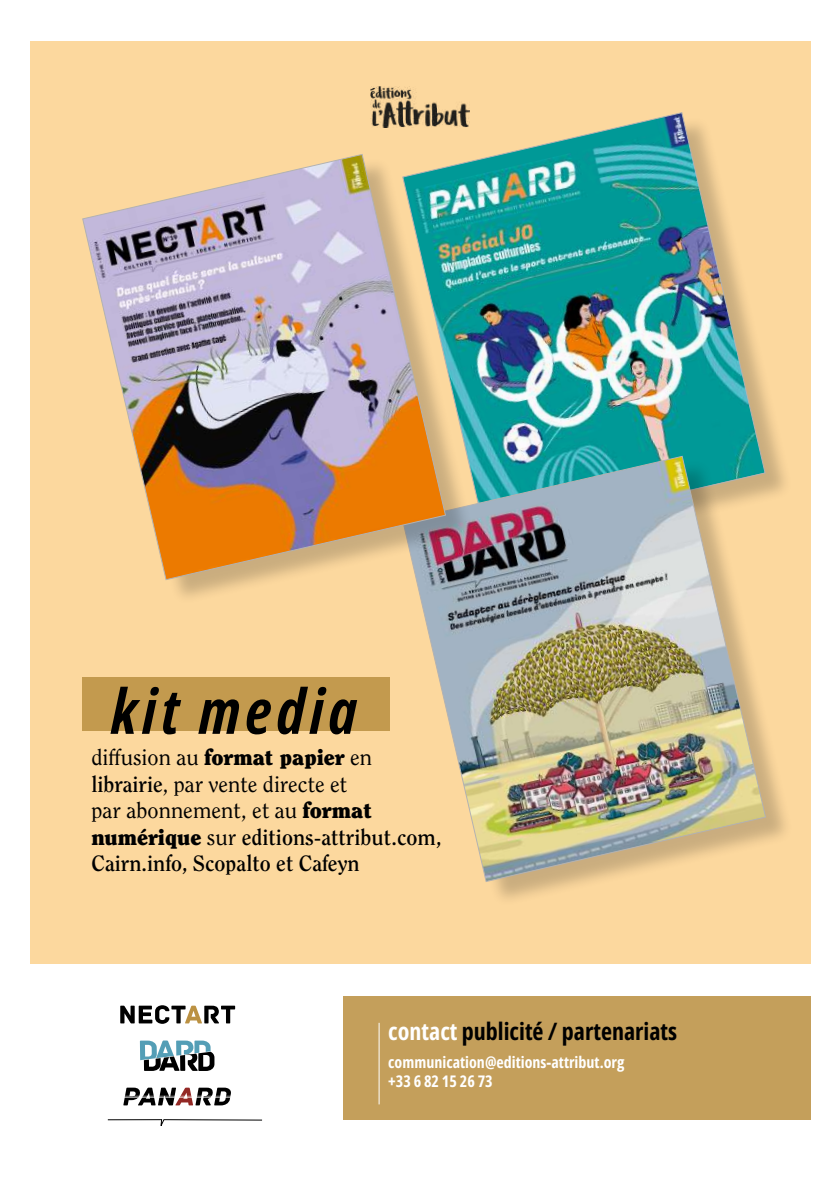
<style>
.page{position:relative;width:840px;height:1191px;background:#fff}
.page>*{position:absolute;margin:0;border:0;box-sizing:border-box;transform-origin:0 0}
.t1{font:italic 700 62px "Open Sans Condensed";letter-spacing:.08em;color:#000}
.t2{font:700 24px "Open Sans Condensed";color:#000}
.t3{font:700 22px/26.4px "Clearface ITC Pro";color:#000}
.t4{font:700 16px/19.2px "Open Sans Condensed";color:#fff}
.s1{font-weight:400}
.s2{font-weight:900}
.s3{color:#fff}
</style>
<div class="page">
<div style="left:30px;top:42px;width:779px;height:922px;background:#fcd89e"></div>
<img style="left:469px;top:112px;width:296px;height:344px">
<div style="left:408px;top:459px;width:385px;height:448px;background:#000;opacity:.2"></div>
<img style="left:408px;top:456px;width:357px;height:426px">
<div style="left:88px;top:157px;width:385px;height:448px;background:#000;opacity:.2"></div>
<img style="left:82px;top:154px;width:364px;height:426px">
<img style="left:370px;top:86px;width:99px;height:42px">
<div style="left:82px;top:677px;width:307px;height:54px;background:#c39a4e"></div>
<div style="left:343px;top:996px;width:466px;height:124px;background:#c49f5b"></div>
<hr style="left:378px;top:1022px;width:1px;height:82px;background:#fff">
<svg style="left:140px;top:1040px;width:74px;height:31px"></svg>
<svg style="left:120px;top:1005px;width:115px;height:18px"></svg>
<svg style="left:123px;top:1087px;width:108px;height:18px"></svg>
<svg style="left:107px;top:1119px;width:155px;height:7px"></svg>
<h1 class="t1" style="left:111px;top:668px;width:247px">kit media</h1>
<p class="t3" style="left:91px;top:744px;width:351px"><span class="s1">diffusion au</span> <span class="s2">format papier</span> <span class="s1">en </span>librairie<span class="s1">, par vente directe et<br>par abonnement, et au</span> <span class="s2">format numérique</span> <span class="s1">sur</span> editions-attribut.com,<br>Cairn.info, Scopalto et Cafeyn</p>
<p class="t2" style="left:388px;top:1014px;width:290px"><span class="s3">contact</span> publicité / partenariats</p>
<p class="t4" style="left:388px;top:1051px;width:237px">communication@editions-attribut.org +33 6 82 15 26 73</p>
</div>
